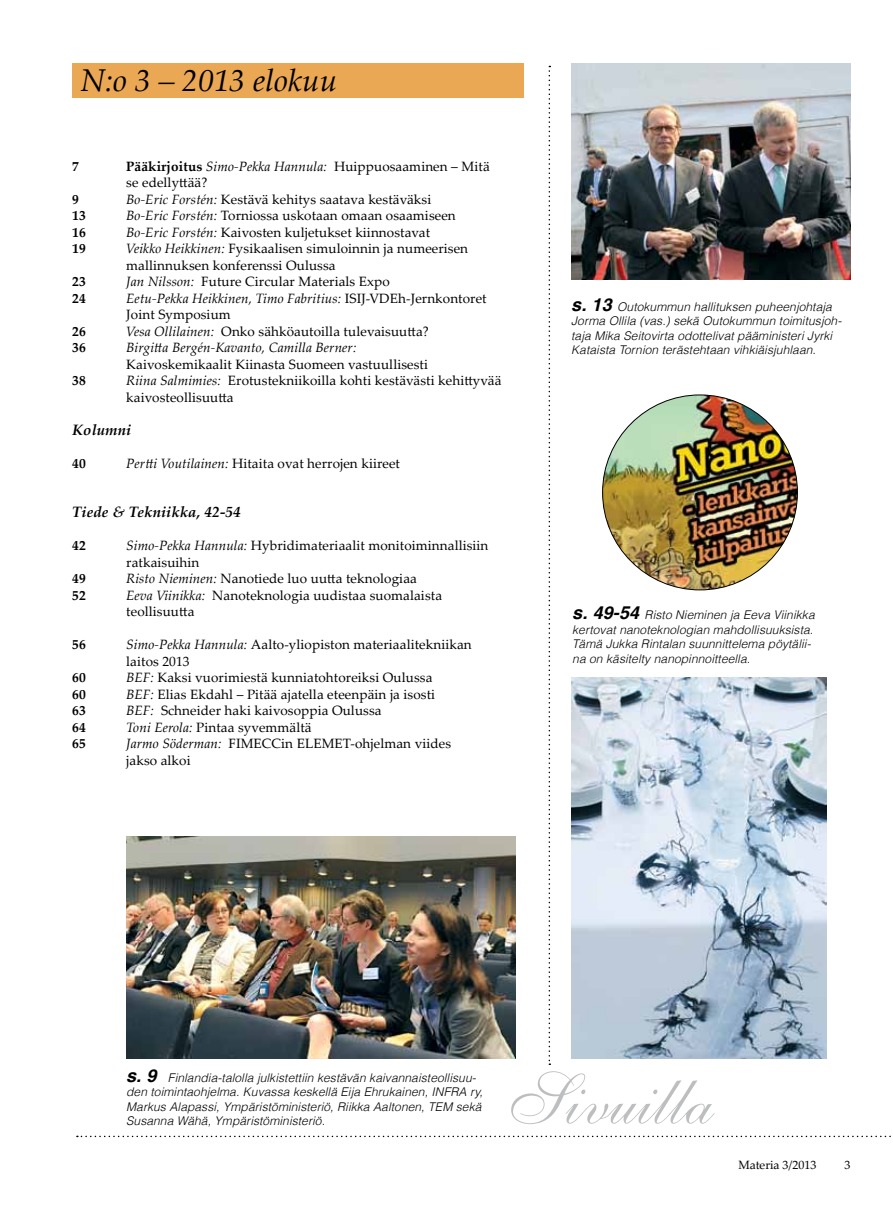
<style>
.page{position:relative;width:893px;height:1221px;background:#fff}
.page>*{position:absolute;margin:0;border:0;box-sizing:border-box;transform-origin:0 0}
.t1{font:72px "Shelley Allegro Script";color:#bcbec0}
.t2{font:italic 31.5px "Palatino Linotype";color:#000}
.t3{font:italic 700 15px "Palatino Linotype";letter-spacing:.005em;color:#000}
.t4{font:13.5px/16.5px "Palatino Linotype";letter-spacing:.005em;color:#000}
.t5{font:700 13.5px "Palatino Linotype";letter-spacing:.005em;color:#000}
.t6{font:italic 13.5px "Palatino Linotype";letter-spacing:.005em;color:#000}
.t7{font:italic 300 12px/14.4px "Helvetica";letter-spacing:.01em;color:#000}
.t8{font:12px "Palatino Linotype";color:#000}
.s1{font-weight:700}
.s2{font-style:italic}
.s3{font-weight:700;font-size:18px}
</style>
<div class="page">
<svg style="left:549px;top:66px;width:1px;height:998px"></svg>
<svg style="left:77px;top:1135px;width:814px;height:2px"></svg>
<div style="left:72px;top:64px;width:452px;height:34px;background:#eaa754"></div>
<img style="left:571px;top:64px;width:279px;height:215px">
<img style="left:571px;top:677px;width:256px;height:381px">
<img style="left:126px;top:836px;width:390px;height:222px">
<img style="left:603px;top:395px;width:194px;height:195px;border-radius:97px">
<h2 class="t2" style="left:81px;top:58px;width:258px">N:o 3 – 2013 elokuu</h2>
<p class="t5" style="left:72px;top:156px;width:8px">7</p>
<p class="t4" style="left:126px;top:157px;width:365px"><span class="s1">Pääkirjoitus</span> <span class="s2">Simo-Pekka Hannula:</span> Huippuosaaminen ‒ Mitä se edellyttää?</p>
<p class="t5" style="left:72px;top:189px;width:8px">9</p>
<p class="t4" style="left:126px;top:190px;width:306px"><span class="s2">Bo-Eric Forstén:</span> Kestävä kehitys saatava kestäväksi</p>
<p class="t5" style="left:72px;top:206px;width:15px">13</p>
<p class="t4" style="left:126px;top:207px;width:331px"><span class="s2">Bo-Eric Forstén:</span> Torniossa uskotaan omaan osaamiseen</p>
<p class="t5" style="left:72px;top:222px;width:15px">16</p>
<p class="t4" style="left:126px;top:223px;width:305px"><span class="s2">Bo-Eric Forstén:</span> Kaivosten kuljetukset kiinnostavat</p>
<p class="t5" style="left:72px;top:239px;width:15px">19</p>
<p class="t4" style="left:126px;top:240px;width:343px"><span class="s2">Veikko Heikkinen:</span> Fysikaalisen simuloinnin ja numeerisen mallinnuksen konferenssi Oulussa</p>
<p class="t5" style="left:72px;top:272px;width:15px">23</p>
<p class="t4" style="left:126px;top:273px;width:265px"><span class="s2">Jan Nilsson:</span> Future Circular Materials Expo</p>
<p class="t5" style="left:72px;top:288px;width:15px">24</p>
<p class="t4" style="left:126px;top:289px;width:362px"><span class="s2">Eetu-Pekka Heikkinen, Timo Fabritius:</span> ISIJ-VDEh-Jernkontoret<br>Joint Symposium</p>
<p class="t5" style="left:72px;top:321px;width:15px">26</p>
<p class="t4" style="left:126px;top:322px;width:304px"><span class="s2">Vesa Ollilainen:</span> Onko sähköautoilla tulevaisuutta?</p>
<p class="t5" style="left:72px;top:338px;width:15px">36</p>
<p class="t6" style="left:126px;top:338px;width:232px">Birgitta Bergén-Kavanto, Camilla Berner:</p>
<p class="t4" style="left:126px;top:355px;width:303px">Kaivoskemikaalit Kiinasta Suomeen vastuullisesti</p>
<p class="t5" style="left:72px;top:371px;width:15px">38</p>
<p class="t4" style="left:126px;top:372px;width:377px"><span class="s2">Riina Salmimies:</span> Erotustekniikoilla kohti kestävästi kehittyvää kaivosteollisuutta</p>
<p class="t3" style="left:72px;top:419px;width:61px">Kolumni</p>
<p class="t5" style="left:72px;top:453px;width:15px">40</p>
<p class="t4" style="left:126px;top:454px;width:275px"><span class="s2">Pertti Voutilainen:</span> Hitaita ovat herrojen kiireet</p>
<p class="t3" style="left:72px;top:501px;width:170px">Tiede &amp; Tekniikka, 42-54</p>
<p class="t5" style="left:72px;top:536px;width:15px">42</p>
<p class="t4" style="left:126px;top:537px;width:364px"><span class="s2">Simo-Pekka Hannula:</span> Hybridimateriaalit monitoiminnallisiin ratkaisuihin</p>
<p class="t5" style="left:72px;top:569px;width:15px">49</p>
<p class="t4" style="left:126px;top:570px;width:292px"><span class="s2">Risto Nieminen:</span> Nanotiede luo uutta teknologiaa</p>
<p class="t5" style="left:72px;top:585px;width:15px">52</p>
<p class="t4" style="left:126px;top:586px;width:317px"><span class="s2">Eeva Viinikka:</span> Nanoteknologia uudistaa suomalaista teollisuutta</p>
<p class="t5" style="left:72px;top:635px;width:15px">56</p>
<p class="t4" style="left:126px;top:636px;width:347px"><span class="s2">Simo-Pekka Hannula:</span> Aalto-yliopiston materiaalitekniikan laitos 2013</p>
<p class="t5" style="left:72px;top:668px;width:15px">60</p>
<p class="t4" style="left:126px;top:669px;width:308px"><span class="s2">BEF:</span> Kaksi vuorimiestä kunniatohtoreiksi Oulussa</p>
<p class="t5" style="left:72px;top:684px;width:15px">60</p>
<p class="t4" style="left:126px;top:685px;width:310px"><span class="s2">BEF:</span> Elias Ekdahl – Pitää ajatella eteenpäin ja isosti</p>
<p class="t5" style="left:72px;top:701px;width:15px">63</p>
<p class="t4" style="left:126px;top:702px;width:257px"><span class="s2">BEF:</span> Schneider haki kaivosoppia Oulussa</p>
<p class="t5" style="left:72px;top:717px;width:15px">64</p>
<p class="t4" style="left:126px;top:718px;width:187px"><span class="s2">Toni Eerola:</span> Pintaa syvemmältä</p>
<p class="t5" style="left:72px;top:734px;width:15px">65</p>
<p class="t4" style="left:126px;top:735px;width:326px"><span class="s2">Jarmo Söderman:</span> FIMECCin ELEMET-ohjelman viides jakso alkoi</p>
<p class="t7" style="left:571px;top:299px;width:272px"><span class="s3">s. 13</span> Outokummun hallituksen puheenjohtaja Jorma Ollila (vas.) sekä Outokummun toimitusjoh&shy;taja Mika Seitovirta odottelivat pääministeri Jyrki Kataista Tornion terästehtaan vihkiäisjuhlaan.</p>
<p class="t7" style="left:572px;top:607px;width:244px"><span class="s3">s. 49-54</span> Risto Nieminen ja Eeva Viinikka kertovat nanoteknologian mahdollisuuksista.<br>Tämä Jukka Rintalan suunnittelema pöytälii&shy;na on käsitelty nanopinnoitteella.</p>
<p class="t7" style="left:126px;top:1070px;width:358px"><span class="s3">s. 9</span> Finlandia-talolla julkistettiin kestävän kaivannaisteollisuu&shy;den toimintaohjelma. Kuvassa keskellä Eija Ehrukainen, INFRA ry, Markus Alapassi, Ympäristöministeriö, Riikka Aaltonen, TEM sekä Susanna Wähä, Ympäristöministeriö.</p>
<h1 class="t1" style="left:509px;top:1057px;width:205px">Sivuilla</h1>
<p class="t8" style="left:738px;top:1155px;width:80px">Materia 3/2013</p>
<p class="t8" style="left:844px;top:1155px;width:7px">3</p>
</div>
